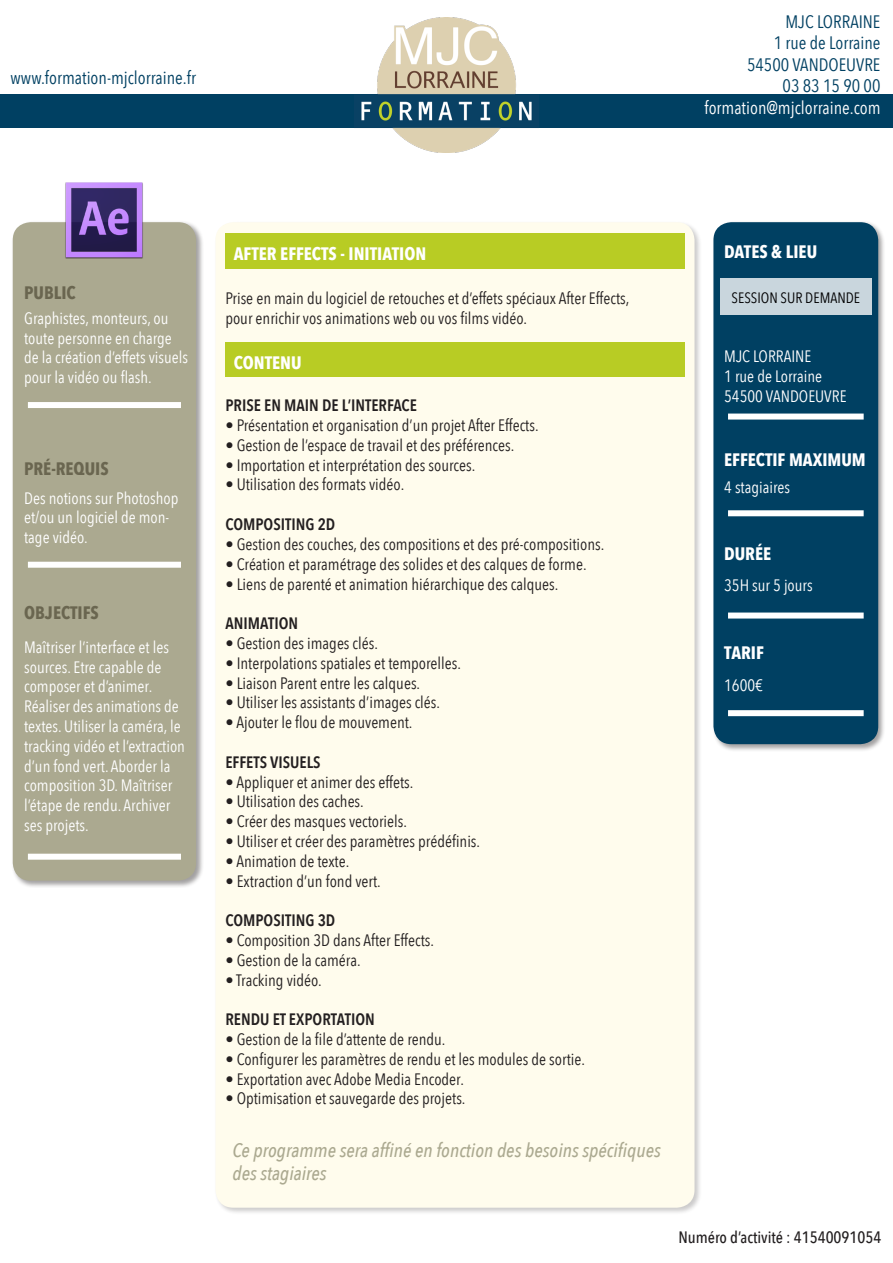
<style>
.page{position:relative;width:893px;height:1263px;background:#fff}
.page>*{position:absolute;margin:0;border:0;box-sizing:border-box;transform-origin:0 0}
.t1{font:italic 500 19.5px "Avenir Next Condensed";color:#aba990}
.t2{font:18px "Avenir Next Condensed";color:#004062}
.t3{font:700 18px "Avenir Next Condensed";color:#fff}
.t4{font:18px "Avenir Next Condensed";color:#fff}
.t5{font:700 18px "Avenir Next Condensed";color:#6a6650}
.t6{font:16.5px "Avenir Next Condensed";color:#231f20}
.t7{font:16.5px/19.8px "Avenir Next Condensed";color:#fff}
.t8{font:600 16.5px "Avenir Next Condensed";color:#231f20}
.t9{font:500 16.5px "Avenir Next Condensed";color:#231f20}
.t10{font:15px "Avenir Next Condensed";color:#000001}
</style>
<div class="page">
<div style="left:214px;top:221px;width:488px;height:994px;background:#231f20;opacity:.42"></div>
<div style="left:215px;top:222px;width:479px;height:986px;background:#fffced;border-radius:18px"></div>
<div style="left:0;top:94px;width:893px;height:33px;background:#004062"></div>
<div style="left:712px;top:220px;width:174px;height:532px;background:#231f20;opacity:.42"></div>
<div style="left:713px;top:222px;width:165px;height:522px;background:#004062;border-radius:18px"></div>
<div style="left:11px;top:220px;width:193px;height:668px;background:#231f20;opacity:.42"></div>
<div style="left:13px;top:222px;width:183px;height:659px;background:#aba990;border-radius:18px"></div>
<div style="left:225px;top:234px;width:460px;height:35px;background:#b8cc24"></div>
<div style="left:225px;top:343px;width:460px;height:34px;background:#b8cc24"></div>
<div style="left:28px;top:402px;width:153px;height:6px;background:#fff"></div>
<div style="left:28px;top:562px;width:153px;height:6px;background:#fff"></div>
<div style="left:28px;top:854px;width:153px;height:6px;background:#fff"></div>
<div style="left:728px;top:414px;width:136px;height:6px;background:#fff"></div>
<div style="left:728px;top:510px;width:136px;height:6px;background:#fff"></div>
<div style="left:728px;top:612px;width:136px;height:6px;background:#fff"></div>
<div style="left:728px;top:710px;width:136px;height:6px;background:#fff"></div>
<div style="left:720px;top:279px;width:152px;height:36px;background:#c9d6dd"></div>
<img style="left:355px;top:18px;width:183px;height:134px">
<img style="left:64px;top:182px;width:81px;height:77px">
<p class="t2" style="left:11px;top:63px;width:187px">www.formation-mjclorraine.fr</p>
<p class="t2" style="left:785px;top:6px;width:97px">MJC LORRAINE</p>
<p class="t2" style="left:774px;top:27px;width:108px">1 rue de Lorraine</p>
<p class="t2" style="left:747px;top:49px;width:135px">54500 VANDOEUVRE</p>
<p class="t2" style="left:783px;top:71px;width:99px">03 83 15 90 00</p>
<p class="t4" style="left:704px;top:92px;width:178px">formation@mjclorraine.com</p>
<p class="t5" style="left:24px;top:281px;width:53px">PUBLIC</p>
<p class="t7" style="left:24px;top:307px;width:165px">Graphistes, monteurs, ou toute personne en charge de la création d’effets visuels pour la vidéo ou flash.</p>
<p class="t5" style="left:24px;top:458px;width:86px">PRÉ-REQUIS</p>
<p class="t7" style="left:24px;top:487px;width:156px">Des notions sur Photoshop et/ou un logiciel de mon&shy;tage vidéo.</p>
<p class="t5" style="left:24px;top:601px;width:76px">OBJECTIFS</p>
<p class="t7" style="left:24px;top:636px;width:162px">Maîtriser l’interface et les sources. Etre capable de composer et d’animer.<br>Réaliser des animations de textes. Utiliser la caméra, le tracking vidéo et l’extraction d’un fond vert. Aborder la composition 3D. Maîtriser l’étape de rendu. Archiver ses projets.</p>
<p class="t3" style="left:234px;top:243px;width:194px">AFTER EFFECTS - INITIATION</p>
<p class="t6" style="left:225px;top:284px;width:405px">Prise en main du logiciel de retouches et d’effets spéciaux After Effects,</p>
<p class="t6" style="left:225px;top:304px;width:303px">pour enrichir vos animations web ou vos films vidéo.</p>
<p class="t3" style="left:234px;top:351px;width:69px">CONTENU</p>
<p class="t8" style="left:225px;top:391px;width:193px">PRISE EN MAIN DE L’INTERFACE</p>
<p class="t6" style="left:225px;top:411px;width:315px">• Présentation et organisation d’un projet After Effects.</p>
<p class="t6" style="left:225px;top:431px;width:290px">• Gestion de l’espace de travail et des préférences.</p>
<p class="t6" style="left:225px;top:451px;width:251px">• Importation et interprétation des sources.</p>
<p class="t6" style="left:225px;top:471px;width:180px">• Utilisation des formats vidéo.</p>
<p class="t8" style="left:225px;top:510px;width:111px">COMPOSITING 2D</p>
<p class="t6" style="left:225px;top:530px;width:380px">• Gestion des couches, des compositions et des pré-compositions.</p>
<p class="t6" style="left:225px;top:550px;width:363px">• Création et paramétrage des solides et des calques de forme.</p>
<p class="t6" style="left:225px;top:570px;width:335px">• Liens de parenté et animation hiérarchique des calques.</p>
<p class="t8" style="left:225px;top:609px;width:74px">ANIMATION</p>
<p class="t6" style="left:225px;top:629px;width:154px">• Gestion des images clés.</p>
<p class="t6" style="left:225px;top:649px;width:237px">• Interpolations spatiales et temporelles.</p>
<p class="t6" style="left:225px;top:669px;width:196px">• Liaison Parent entre les calques.</p>
<p class="t6" style="left:225px;top:688px;width:216px">• Utiliser les assistants d’images clés.</p>
<p class="t6" style="left:225px;top:708px;width:189px">• Ajouter le flou de mouvement.</p>
<p class="t8" style="left:225px;top:748px;width:97px">EFFETS VISUELS</p>
<p class="t6" style="left:225px;top:768px;width:190px">• Appliquer et animer des effets.</p>
<p class="t6" style="left:225px;top:787px;width:140px">• Utilisation des caches.</p>
<p class="t6" style="left:225px;top:807px;width:183px">• Créer des masques vectoriels.</p>
<p class="t6" style="left:225px;top:827px;width:256px">• Utiliser et créer des paramètres prédéfinis.</p>
<p class="t6" style="left:225px;top:847px;width:125px">• Animation de texte.</p>
<p class="t6" style="left:225px;top:867px;width:157px">• Extraction d’un fond vert.</p>
<p class="t8" style="left:225px;top:906px;width:111px">COMPOSITING 3D</p>
<p class="t6" style="left:225px;top:926px;width:210px">• Composition 3D dans After Effects.</p>
<p class="t6" style="left:225px;top:946px;width:137px">• Gestion de la caméra.</p>
<p class="t6" style="left:225px;top:966px;width:98px">• Tracking vidéo.</p>
<p class="t8" style="left:225px;top:1005px;width:151px">RENDU ET EXPORTATION</p>
<p class="t6" style="left:225px;top:1025px;width:222px">• Gestion de la file d’attente de rendu.</p>
<p class="t6" style="left:225px;top:1045px;width:361px">• Configurer les paramètres de rendu et les modules de sortie.</p>
<p class="t6" style="left:225px;top:1065px;width:240px">• Exportation avec Adobe Media Encoder.</p>
<p class="t6" style="left:225px;top:1084px;width:242px">• Optimisation et sauvegarde des projets.</p>
<p class="t1" style="left:232px;top:1138px;width:430px">Ce programme sera affiné en fonction des besoins spécifiques</p>
<p class="t1" style="left:232px;top:1162px;width:96px">des stagiaires</p>
<p class="t3" style="left:724px;top:241px;width:94px">DATES &amp; LIEU</p>
<p class="t10" style="left:732px;top:285px;width:130px">SESSION SUR DEMANDE</p>
<p class="t7" style="left:724px;top:346px;width:89px">MJC LORRAINE</p>
<p class="t7" style="left:724px;top:365px;width:99px">1 rue de Lorraine</p>
<p class="t7" style="left:724px;top:385px;width:124px">54500 VANDOEUVRE</p>
<p class="t3" style="left:724px;top:448px;width:143px">EFFECTIF MAXIMUM</p>
<p class="t7" style="left:724px;top:476px;width:67px">4 stagiaires</p>
<p class="t3" style="left:724px;top:543px;width:48px">DURÉE</p>
<p class="t7" style="left:724px;top:574px;width:90px">35H sur 5 jours</p>
<p class="t3" style="left:724px;top:642px;width:41px">TARIF</p>
<p class="t7" style="left:724px;top:674px;width:40px">1600€</p>
<p class="t9" style="left:678px;top:1227px;width:204px">Numéro d’activité : 41540091054</p>
</div>
